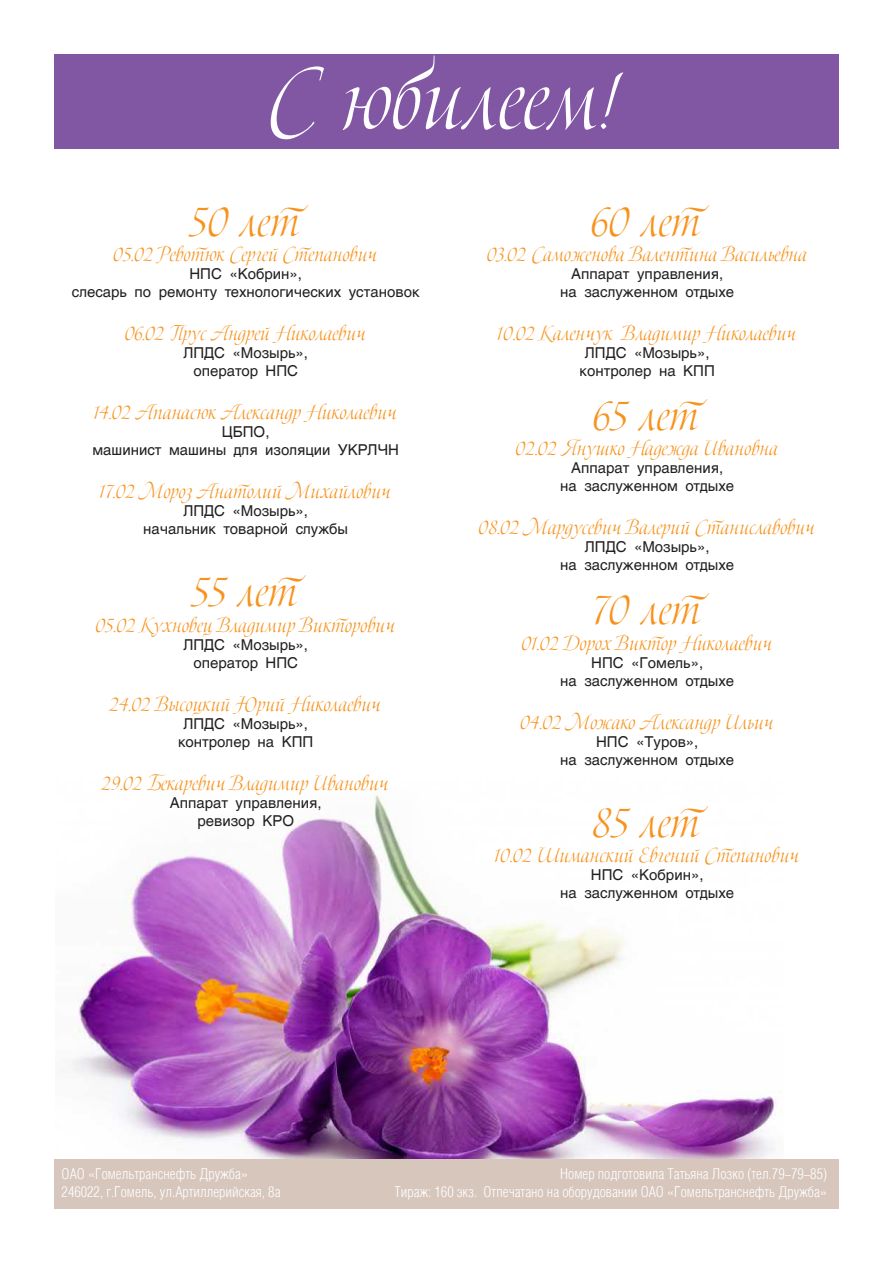
<style>
.page{position:relative;width:893px;height:1263px;background:#fff}
.page>*{position:absolute;margin:0;border:0;box-sizing:border-box;transform-origin:0 0}
.t1{font:90px "Boleroscript";color:#fff}
.t2{font:45px "Boleroscript";color:#f7931d}
.t3{font:21px "Boleroscript";color:#f7931d}
.t4{font:15px "AG Helvetica Cyr Roman";color:#231f20}
.t5{font:300 15px "Helios Cond";color:#fff}
</style>
<div class="page">
<div style="left:54px;top:54px;width:785px;height:95px;background:#8157a4"></div>
<img style="left:72px;top:794px;width:710px;height:365px">
<div style="left:54px;top:1159px;width:785px;height:50px;background:#d7c6bc"></div>
<p class="t1" style="left:271px;top:46px;width:353px">С юбилеем!</p>
<p class="t2" style="left:191px;top:194px;width:111px">50 лет</p>
<p class="t3" style="left:114px;top:242px;width:266px">05.02 Ревотюк Сергей Степанович</p>
<p class="t4" style="left:189px;top:265px;width:114px">НПС «Кобрин»,</p>
<p class="t4" style="left:72px;top:283px;width:349px">слесарь по ремонту технологических установок</p>
<p class="t3" style="left:125px;top:321px;width:243px">06.02 Прус Андрей Николаевич</p>
<p class="t4" style="left:183px;top:344px;width:126px">ЛПДС «Мозырь»,</p>
<p class="t4" style="left:193px;top:362px;width:106px">оператор НПС</p>
<p class="t3" style="left:94px;top:400px;width:305px">14.02 Апанасюк Александр Николаевич</p>
<p class="t4" style="left:222px;top:424px;width:49px">ЦБПО,</p>
<p class="t4" style="left:92px;top:442px;width:308px">машинист машины для изоляции УКРЛЧН</p>
<p class="t3" style="left:100px;top:479px;width:293px">17.02 Мороз Анатолий Михайлович</p>
<p class="t4" style="left:183px;top:503px;width:126px">ЛПДС «Мозырь»,</p>
<p class="t4" style="left:143px;top:521px;width:206px">начальник товарной службы</p>
<p class="t2" style="left:193px;top:565px;width:107px">55 лет</p>
<p class="t3" style="left:96px;top:612px;width:301px">05.02 Кухновец Владимир Викторович</p>
<p class="t4" style="left:183px;top:636px;width:126px">ЛПДС «Мозырь»,</p>
<p class="t4" style="left:193px;top:654px;width:106px">оператор НПС</p>
<p class="t3" style="left:110px;top:692px;width:273px">24.02 Высоцкий Юрий Николаевич</p>
<p class="t4" style="left:183px;top:715px;width:126px">ЛПДС «Мозырь»,</p>
<p class="t4" style="left:178px;top:733px;width:137px">контролер на КПП</p>
<p class="t3" style="left:102px;top:771px;width:288px">29.02 Бекаревич Владимир Иванович</p>
<p class="t4" style="left:170px;top:794px;width:153px">Аппарат управления,</p>
<p class="t4" style="left:197px;top:812px;width:98px">ревизор КРО</p>
<p class="t2" style="left:592px;top:194px;width:111px">60 лет</p>
<p class="t3" style="left:487px;top:242px;width:322px">03.02 Саможенова Валентина Васильевна</p>
<p class="t4" style="left:571px;top:265px;width:153px">Аппарат управления,</p>
<p class="t4" style="left:560px;top:283px;width:176px">на заслуженном отдыхе</p>
<p class="t3" style="left:498px;top:321px;width:301px">10.02 Каленчук Владимир Николаевич</p>
<p class="t4" style="left:585px;top:344px;width:126px">ЛПДС «Мозырь»,</p>
<p class="t4" style="left:580px;top:362px;width:137px">контролер на КПП</p>
<p class="t2" style="left:595px;top:389px;width:107px">65 лет</p>
<p class="t3" style="left:516px;top:436px;width:264px">02.02 Янушко Надежда Ивановна</p>
<p class="t4" style="left:571px;top:460px;width:153px">Аппарат управления,</p>
<p class="t4" style="left:560px;top:478px;width:176px">на заслуженном отдыхе</p>
<p class="t3" style="left:479px;top:515px;width:338px">08.02 Мардусевич Валерий Станиславович</p>
<p class="t4" style="left:585px;top:539px;width:126px">ЛПДС «Мозырь»,</p>
<p class="t4" style="left:560px;top:557px;width:176px">на заслуженном отдыхе</p>
<p class="t2" style="left:593px;top:583px;width:111px">70 лет</p>
<p class="t3" style="left:522px;top:630px;width:252px">01.02 Дорох Виктор Николаевич</p>
<p class="t4" style="left:591px;top:654px;width:113px">НПС «Гомель»,</p>
<p class="t4" style="left:560px;top:672px;width:176px">на заслуженном отдыхе</p>
<p class="t3" style="left:520px;top:710px;width:255px">04.02 Можако Александр Ильич</p>
<p class="t4" style="left:596px;top:733px;width:104px">НПС «Туров»,</p>
<p class="t4" style="left:560px;top:751px;width:176px">на заслуженном отдыхе</p>
<p class="t2" style="left:594px;top:796px;width:109px">85 лет</p>
<p class="t3" style="left:495px;top:843px;width:307px">10.02 Шиманский Евгений Степанович</p>
<p class="t4" style="left:591px;top:866px;width:114px">НПС «Кобрин»,</p>
<p class="t4" style="left:560px;top:884px;width:176px">на заслуженном отдыхе</p>
<p class="t5" style="left:62px;top:1166px;width:188px">ОАО «Гомельтранснефть Дружба»</p>
<p class="t5" style="left:62px;top:1184px;width:220px">246022, г.Гомель, ул.Артиллерийская, 8а</p>
<p class="t5" style="left:560px;top:1166px;width:268px">Номер подготовила Татьяна Лозко (тел.79-79-85)</p>
<p class="t5" style="left:395px;top:1184px;width:434px">Тираж: 160 экз. Отпечатано на оборудовании ОАО «Гомельтранснефть Дружба»</p>
</div>
